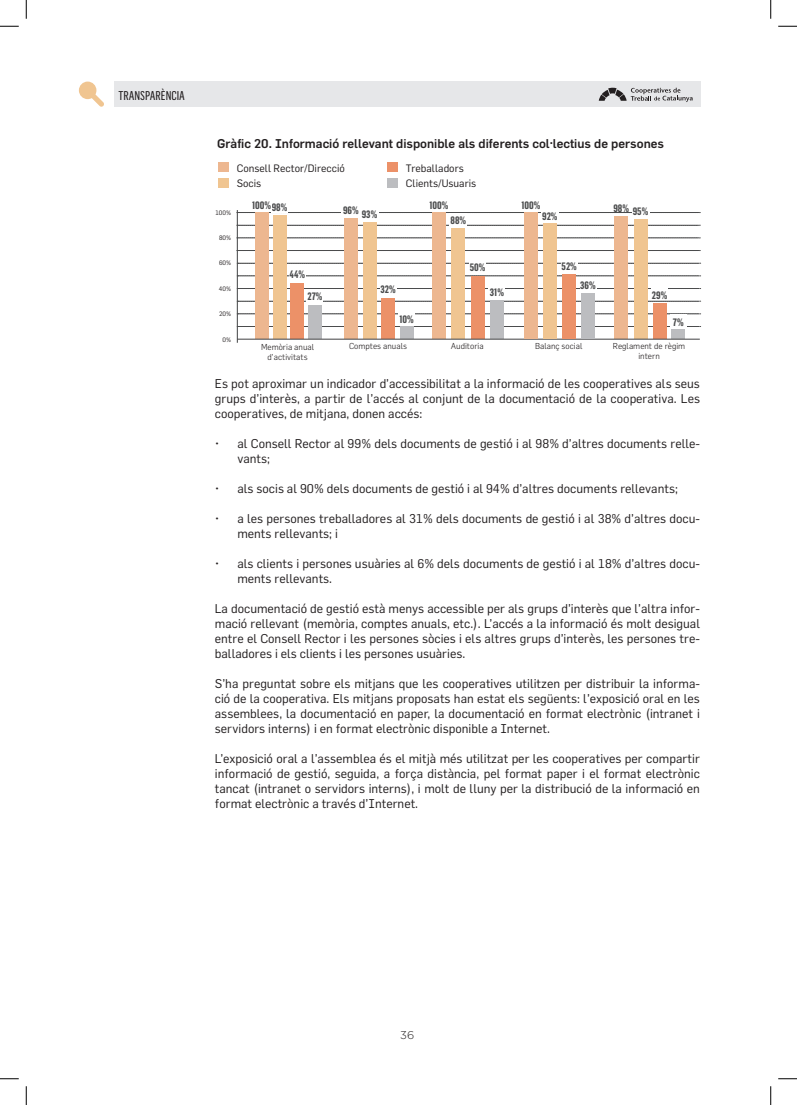
<style>
.page{position:relative;width:797px;height:1105px;background:#fff}
.page>*{position:absolute;margin:0;border:0;box-sizing:border-box;transform-origin:0 0}
.t1{font:12.5px/15px "Flama";color:#231f20;text-align:justify}
.t2{font:500 12.5px "Flama";color:#231f20}
.t3{font:12.5px "Flama Condensed Basic";color:#231f20}
.t4{font:300 11.25px "Gotham";color:#231f20}
.t5{font:700 10.5px "Flama Condensed";color:#4b4c4d}
.t6{font:10.5px "Flama";color:#231f20}
.t7{font:300 8.5px/10.1px "Flama";color:#231f20;text-align:center}
.t8{font:6.38px "Flama";color:#231f20}
</style>
<div class="page">
<div style="left:114px;top:82px;width:586px;height:25px;background:#e6e7e9"></div>
<svg style="left:598px;top:88px;width:94px;height:14px"></svg>
<svg style="left:79px;top:82px;width:25px;height:25px"></svg>
<svg style="left:238px;top:326px;width:462px;height:1px"></svg>
<svg style="left:238px;top:301px;width:462px;height:1px"></svg>
<svg style="left:238px;top:276px;width:462px;height:1px"></svg>
<svg style="left:238px;top:250px;width:462px;height:1px"></svg>
<svg style="left:238px;top:225px;width:462px;height:1px"></svg>
<svg style="left:238px;top:314px;width:462px;height:1px"></svg>
<svg style="left:238px;top:288px;width:462px;height:1px"></svg>
<svg style="left:238px;top:263px;width:462px;height:1px"></svg>
<svg style="left:238px;top:238px;width:462px;height:1px"></svg>
<svg style="left:238px;top:212px;width:462px;height:1px"></svg>
<hr style="left:237px;top:210px;width:1px;height:133px;background:#4b4c4d">
<div style="left:290px;top:283px;width:14px;height:56px;background:#ec9168"></div>
<div style="left:289px;top:267px;width:16px;height:12px;background:#fff"></div>
<div style="left:273px;top:215px;width:13px;height:124px;background:#f0c591"></div>
<div style="left:255px;top:212px;width:13px;height:127px;background:#edb790"></div>
<div style="left:308px;top:305px;width:14px;height:34px;background:#bcbdc0"></div>
<div style="left:381px;top:298px;width:14px;height:41px;background:#ec9168"></div>
<div style="left:380px;top:282px;width:16px;height:12px;background:#fff"></div>
<div style="left:362px;top:222px;width:14px;height:117px;background:#f0c591"></div>
<div style="left:361px;top:207px;width:17px;height:12px;background:#fff"></div>
<div style="left:344px;top:218px;width:14px;height:121px;background:#edb790"></div>
<div style="left:341px;top:204px;width:19px;height:10px;background:#fff"></div>
<div style="left:398px;top:312px;width:17px;height:12px;background:#fff"></div>
<div style="left:400px;top:327px;width:13px;height:12px;background:#bcbdc0"></div>
<div style="left:471px;top:276px;width:13px;height:63px;background:#ec9168"></div>
<div style="left:469px;top:260px;width:17px;height:12px;background:#fff"></div>
<div style="left:451px;top:228px;width:14px;height:111px;background:#f0c591"></div>
<div style="left:432px;top:212px;width:14px;height:127px;background:#edb790"></div>
<div style="left:489px;top:285px;width:16px;height:12px;background:#fff"></div>
<div style="left:490px;top:300px;width:14px;height:39px;background:#bcbdc0"></div>
<div style="left:652px;top:303px;width:14px;height:36px;background:#ec9168"></div>
<div style="left:651px;top:288px;width:16px;height:12px;background:#fff"></div>
<div style="left:633px;top:219px;width:14px;height:120px;background:#f0c591"></div>
<div style="left:632px;top:204px;width:17px;height:12px;background:#fff"></div>
<div style="left:614px;top:216px;width:14px;height:123px;background:#edb790"></div>
<div style="left:670px;top:315px;width:16px;height:12px;background:#fff"></div>
<div style="left:671px;top:329px;width:14px;height:10px;background:#bcbdc0"></div>
<div style="left:218px;top:163px;width:11px;height:9px;background:#edb790"></div>
<div style="left:387px;top:163px;width:11px;height:9px;background:#ec9168"></div>
<div style="left:218px;top:178px;width:11px;height:10px;background:#f0c591"></div>
<div style="left:387px;top:178px;width:11px;height:10px;background:#bcbdc0"></div>
<hr style="left:237px;top:339px;width:462px;height:1px;background:#4b4c4d">
<div style="left:543px;top:223px;width:13px;height:116px;background:#f0c591"></div>
<div style="left:541px;top:209px;width:17px;height:12px;background:#fff"></div>
<div style="left:562px;top:274px;width:14px;height:65px;background:#ec9168"></div>
<div style="left:561px;top:259px;width:16px;height:12px;background:#fff"></div>
<div style="left:580px;top:278px;width:16px;height:12px;background:#fff"></div>
<div style="left:581px;top:293px;width:14px;height:46px;background:#bcbdc0"></div>
<div style="left:524px;top:212px;width:13px;height:127px;background:#edb790"></div>
<svg style="left:0;top:25px;width:19px;height:2px"></svg>
<svg style="left:778px;top:25px;width:19px;height:2px"></svg>
<svg style="left:0;top:1078px;width:19px;height:1px"></svg>
<svg style="left:778px;top:1078px;width:19px;height:1px"></svg>
<svg style="left:25px;top:0;width:2px;height:19px"></svg>
<svg style="left:25px;top:1086px;width:2px;height:19px"></svg>
<svg style="left:770px;top:0;width:1px;height:19px"></svg>
<svg style="left:770px;top:1086px;width:1px;height:19px"></svg>
<p class="t3" style="left:118px;top:88px;width:68px">TRANSPARÈNCIA</p>
<p class="t2" style="left:217px;top:135px;width:448px">Gràfic 20. Informació rellevant disponible als diferents col·lectius de persones</p>
<p class="t6" style="left:237px;top:161px;width:110px">Consell Rector/Direcció</p>
<p class="t6" style="left:406px;top:161px;width:60px">Treballadors</p>
<p class="t6" style="left:237px;top:177px;width:26px">Socis</p>
<p class="t6" style="left:406px;top:177px;width:72px">Clients/Usuaris</p>
<p class="t8" style="left:215px;top:208px;width:17px">100%</p>
<p class="t8" style="left:219px;top:233px;width:14px">80%</p>
<p class="t8" style="left:219px;top:259px;width:14px">60%</p>
<p class="t8" style="left:219px;top:285px;width:14px">40%</p>
<p class="t8" style="left:219px;top:310px;width:13px">20%</p>
<p class="t8" style="left:222px;top:336px;width:10px">0%</p>
<p class="t5" style="left:252px;top:199px;width:37px">100%98%</p>
<p class="t5" style="left:343px;top:203px;width:17px">96%</p>
<p class="t5" style="left:362px;top:208px;width:17px">93%</p>
<p class="t5" style="left:429px;top:199px;width:21px">100%</p>
<p class="t5" style="left:450px;top:214px;width:17px">88%</p>
<p class="t5" style="left:521px;top:199px;width:21px">100%</p>
<p class="t5" style="left:542px;top:210px;width:17px">92%</p>
<p class="t5" style="left:613px;top:203px;width:36px">98% 95%</p>
<p class="t5" style="left:289px;top:268px;width:17px">44%</p>
<p class="t5" style="left:470px;top:261px;width:17px">50%</p>
<p class="t5" style="left:561px;top:260px;width:17px">52%</p>
<p class="t5" style="left:307px;top:290px;width:17px">27%</p>
<p class="t5" style="left:380px;top:283px;width:17px">32%</p>
<p class="t5" style="left:490px;top:286px;width:16px">31%</p>
<p class="t5" style="left:580px;top:279px;width:17px">36%</p>
<p class="t5" style="left:652px;top:288px;width:17px">29%</p>
<p class="t5" style="left:399px;top:313px;width:16px">10%</p>
<p class="t5" style="left:673px;top:315px;width:12px">7%</p>
<p class="t7" style="left:261px;top:341px;width:55px">Memòria anual d’activitats</p>
<p class="t7" style="left:349px;top:340px;width:60px">Comptes anuals</p>
<p class="t7" style="left:451px;top:340px;width:34px">Auditoria</p>
<p class="t7" style="left:535px;top:340px;width:49px">Balanç social</p>
<p class="t7" style="left:613px;top:340px;width:74px">Reglament de règim intern</p>
<p class="t1" style="left:215px;top:375px;width:486px">Es pot aproximar un indicador d’accessibilitat a la informació de les cooperatives als seus grups d’interès, a partir de l’accés al conjunt de la documentació de la cooperativa. Les cooperatives, de mitjana, donen accés:</p>
<p class="t1" style="left:237px;top:435px;width:464px;text-indent:-22px">• al Consell Rector al 99% dels documents de gestió i al 98% d’altres documents relle&shy;vants;</p>
<p class="t1" style="left:215px;top:480px;width:464px">• als socis al 90% dels documents de gestió i al 94% d’altres documents rellevants;</p>
<p class="t1" style="left:237px;top:510px;width:464px;text-indent:-22px">• a les persones treballadores al 31% dels documents de gestió i al 38% d’altres docu&shy;ments rellevants; i</p>
<p class="t1" style="left:237px;top:555px;width:464px;text-indent:-22px">• als clients i persones usuàries al 6% dels documents de gestió i al 18% d’altres docu&shy;ments rellevants.</p>
<p class="t1" style="left:215px;top:600px;width:486px">La documentació de gestió està menys accessible per als grups d’interès que l’altra infor&shy;mació rellevant (memòria, comptes anuals, etc.). L’accés a la informació és molt desigual entre el Consell Rector i les persones sòcies i els altres grups d’interès, les persones tre&shy;balladores i els clients i les persones usuàries.</p>
<p class="t1" style="left:215px;top:675px;width:486px">S’ha preguntat sobre els mitjans que les cooperatives utilitzen per distribuir la informa&shy;ció de la cooperativa. Els mitjans proposats han estat els següents: l’exposició oral en les assemblees, la documentació en paper, la documentació en format electrònic (intranet i servidors interns) i en format electrònic disponible a Internet.</p>
<p class="t1" style="left:215px;top:750px;width:486px">L’exposició oral a l’assemblea és el mitjà més utilitzat per les cooperatives per compartir informació de gestió, seguida, a força distància, pel format paper i el format electrònic tancat (intranet o servidors interns), i molt de lluny per la distribució de la informació en format electrònic a través d’Internet.</p>
<p class="t4" style="left:400px;top:1028px;width:16px">36</p>
</div>
